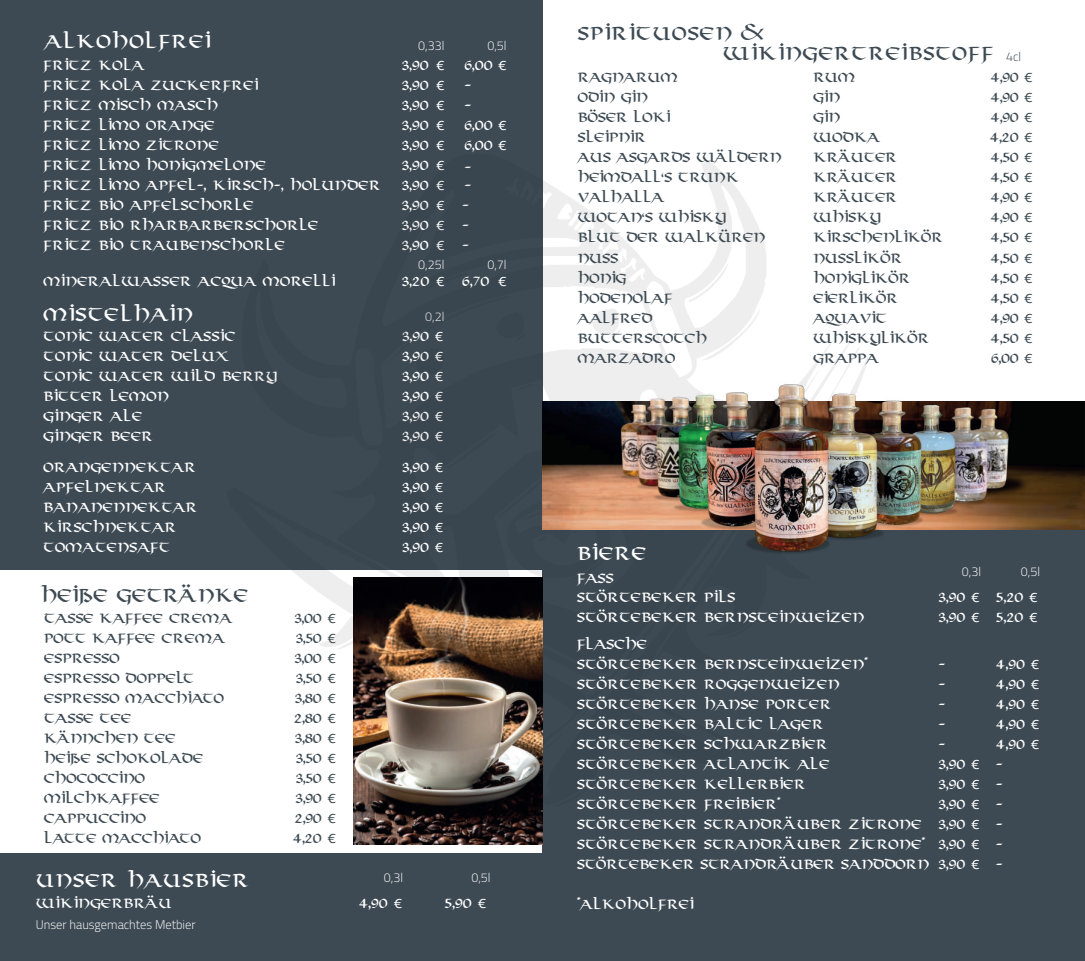
<style>
.page{position:relative;width:1085px;height:961px;background:#fff}
.page>*{position:absolute;margin:0;border:0;box-sizing:border-box;transform-origin:0 0}
.t1{font:17.5px "Viking";letter-spacing:.04em;color:#fff}
.t2{font:17.5px/20px "Viking";letter-spacing:.04em;color:#3d4a53}
.t3{font:17.5px "Viking";color:#3d4a53}
.t4{font:12.5px/20px "Viking";color:#fff}
.t5{font:12.5px "Viking";letter-spacing:-.025em;color:#3d4a53}
.t6{font:300 12.5px "Cairo";color:#fff}
.t7{font:300 12.5px "Cairo";color:#3d4a53}
.s1{font-family:"Lucida Grande"}
</style>
<div class="page">
<div style="left:0;top:0;width:542px;height:569px;background:#3d4a53"></div>
<div style="left:0;top:853px;width:542px;height:107px;background:#3d4a53"></div>
<div style="left:542px;top:517px;width:542px;height:443px;background:#3d4a53"></div>
<svg style="left:226px;top:154px;width:540px;height:652px"></svg>
<img style="left:542px;top:401px;width:542px;height:128px">
<img style="left:619px;top:329px;width:389px;height:234px">
<img style="left:353px;top:577px;width:189px;height:267px">
<h1 class="t1" style="left:44px;top:30px;width:167px">ALKOHOLFREI</h1>
<p class="t6" style="left:418px;top:35px;width:28px">0,33l</p>
<p class="t6" style="left:487px;top:35px;width:21px">0,5l</p>
<p class="t4" style="left:43px;top:55px;width:339px">FRITZ KOLA<br>FRITZ KOLA ZUCKERFREI<br>FRITZ MISCH MASCH<br>FRITZ LIMO ORANGE<br>FRITZ LIMO ZITRONE<br>FRITZ LIMO HONIGMELONE<br>FRITZ LIMO APFEL-, KIRSCH-, HOLUNDER<br>FRITZ BIO APFELSCHORLE<br>FRITZ BIO RHARBARBERSCHORLE<br>FRITZ BIO TRAUBENSCHORLE</p>
<p class="t4" style="left:401px;top:55px;width:44px;text-align:justify">3,90 <span class="s1">€ </span>3,90 <span class="s1">€ </span>3,90 <span class="s1">€ </span>3,90 <span class="s1">€ </span>3,90 <span class="s1">€ </span>3,90 <span class="s1">€ </span>3,90 <span class="s1">€ </span>3,90 <span class="s1">€ </span>3,90 <span class="s1">€ </span>3,90 <span class="s1">€</span></p>
<p class="t4" style="left:464px;top:55px;width:44px">6,00 <span class="s1">€ </span>-<br>-</p>
<p class="t4" style="left:464px;top:115px;width:44px">6,00 <span class="s1">€<br></span>6,00 <span class="s1">€</span></p>
<p class="t4" style="left:462px;top:175px;width:10px">- - - -</p>
<p class="t4" style="left:464px;top:157px;width:8px">-</p>
<p class="t6" style="left:418px;top:254px;width:28px">0,25l</p>
<p class="t6" style="left:487px;top:254px;width:21px">0,7l</p>
<p class="t4" style="left:43px;top:271px;width:293px">MINERALWASSER ACQUA MORELLI</p>
<p class="t4" style="left:401px;top:271px;width:44px">3,20 <span class="s1">€</span></p>
<p class="t4" style="left:462px;top:271px;width:46px">6,70 <span class="s1">€</span></p>
<h1 class="t1" style="left:43px;top:303px;width:151px">MISTELHAIN</h1>
<p class="t4" style="left:43px;top:326px;width:193px">TONIC WATER CLASSIC</p>
<p class="t4" style="left:402px;top:326px;width:43px">3,90 <span class="s1">€</span></p>
<p class="t4" style="left:43px;top:346px;width:188px">TONIC WATER DELUX</p>
<p class="t4" style="left:402px;top:346px;width:43px">3,90 <span class="s1">€</span></p>
<p class="t4" style="left:43px;top:366px;width:236px">TONIC WATER WILD BERRY</p>
<p class="t4" style="left:402px;top:366px;width:43px">3,90 <span class="s1">€</span></p>
<p class="t4" style="left:43px;top:386px;width:127px">BITTER LEMON</p>
<p class="t4" style="left:402px;top:386px;width:43px">3,90 <span class="s1">€</span></p>
<p class="t4" style="left:43px;top:406px;width:100px">GINGER ALE</p>
<p class="t4" style="left:402px;top:406px;width:43px">3,90 <span class="s1">€</span></p>
<p class="t4" style="left:43px;top:426px;width:111px">GINGER BEER</p>
<p class="t4" style="left:402px;top:426px;width:43px">3,90 <span class="s1">€</span></p>
<p class="t6" style="left:425px;top:307px;width:21px">0,2l</p>
<p class="t4" style="left:43px;top:457px;width:156px">ORANGENNEKTAR<br>APFELNEKTAR<br>BANANENNEKTAR<br>KIRSCHNEKTAR<br>TOMATENSAFT</p>
<p class="t4" style="left:402px;top:457px;width:43px;text-align:justify">3,90 <span class="s1">€ </span>3,90 <span class="s1">€ </span>3,90 <span class="s1">€ </span>3,90 <span class="s1">€ </span>3,90 <span class="s1">€</span></p>
<h1 class="t3" style="left:41px;top:583px;width:209px">HEIßE GETRÄNKE</h1>
<p class="t5" style="left:44px;top:609px;width:190px">TASSE KAFFEE CREMA</p>
<p class="t5" style="left:294px;top:609px;width:43px">3,00 <span class="s1">€</span></p>
<p class="t5" style="left:44px;top:629px;width:182px">POTT KAFFEE CREMA</p>
<p class="t5" style="left:296px;top:629px;width:41px">3,50 <span class="s1">€</span></p>
<p class="t5" style="left:44px;top:649px;width:77px">ESPRESSO</p>
<p class="t5" style="left:294px;top:649px;width:43px">3,00 <span class="s1">€</span></p>
<p class="t5" style="left:44px;top:669px;width:152px">ESPRESSO DOPPELT</p>
<p class="t5" style="left:296px;top:669px;width:41px">3,50 <span class="s1">€</span></p>
<p class="t5" style="left:44px;top:689px;width:182px">ESPRESSO MACCHIATO</p>
<p class="t5" style="left:295px;top:689px;width:42px">3,80 <span class="s1">€</span></p>
<p class="t5" style="left:44px;top:709px;width:89px">TASSE TEE</p>
<p class="t5" style="left:294px;top:709px;width:43px">2,80 <span class="s1">€</span></p>
<p class="t5" style="left:44px;top:729px;width:133px">KÄNNCHEN TEE</p>
<p class="t5" style="left:295px;top:729px;width:42px">3,80 <span class="s1">€</span></p>
<p class="t5" style="left:44px;top:749px;width:161px">HEIßE SCHOKOLADE</p>
<p class="t5" style="left:296px;top:749px;width:41px">3,50 <span class="s1">€</span></p>
<p class="t5" style="left:44px;top:769px;width:103px">CHOCOCCINO</p>
<p class="t5" style="left:296px;top:769px;width:41px">3,50 <span class="s1">€</span></p>
<p class="t5" style="left:44px;top:789px;width:117px">MILCHKAFFEE</p>
<p class="t5" style="left:295px;top:789px;width:42px">3,90 <span class="s1">€</span></p>
<p class="t5" style="left:44px;top:809px;width:104px">CAPPUCCINO</p>
<p class="t5" style="left:295px;top:809px;width:42px">2,90 <span class="s1">€</span></p>
<p class="t5" style="left:44px;top:829px;width:158px">LATTE MACCHIATO</p>
<p class="t5" style="left:293px;top:829px;width:44px">4,20 <span class="s1">€</span></p>
<h1 class="t1" style="left:36px;top:868px;width:214px">UNSER HAUSBIER</h1>
<p class="t4" style="left:36px;top:893px;width:137px">WIKINGERBRÄU</p>
<p class="t6" style="left:36px;top:913px;width:161px">Unser hausgemachtes Metbier</p>
<p class="t6" style="left:384px;top:867px;width:21px">0,3l</p>
<p class="t4" style="left:359px;top:893px;width:45px">4,90 <span class="s1">€</span></p>
<p class="t6" style="left:471px;top:867px;width:21px">0,5l</p>
<p class="t4" style="left:444px;top:893px;width:43px">5,90 <span class="s1">€</span></p>
<h1 class="t2" style="left:722px;top:23px;width:272px;text-indent:-145px">SPIRITUOSEN &amp;<br>WIKINGERTREIBSTOFF</h1>
<p class="t7" style="left:1005px;top:46px;width:16px">4cl</p>
<p class="t5" style="left:577px;top:69px;width:102px">RAGNARUM</p>
<p class="t5" style="left:813px;top:69px;width:43px">RUM</p>
<p class="t5" style="left:990px;top:69px;width:43px">4,90 <span class="s1">€</span></p>
<p class="t5" style="left:577px;top:89px;width:72px">ODIN GIN</p>
<p class="t5" style="left:813px;top:89px;width:28px">GIN</p>
<p class="t5" style="left:990px;top:89px;width:43px">4,90 <span class="s1">€</span></p>
<p class="t5" style="left:577px;top:109px;width:94px">BÖSER LOKI</p>
<p class="t5" style="left:813px;top:109px;width:28px">GIN</p>
<p class="t5" style="left:990px;top:109px;width:43px">4,90 <span class="s1">€</span></p>
<p class="t5" style="left:577px;top:129px;width:70px">SLEIPNIR</p>
<p class="t5" style="left:813px;top:129px;width:68px">WODKA</p>
<p class="t5" style="left:989px;top:129px;width:44px">4,20 <span class="s1">€</span></p>
<p class="t5" style="left:577px;top:149px;width:206px">AUS ASGARDS WÄLDERN</p>
<p class="t5" style="left:813px;top:149px;width:85px">KRÄUTER</p>
<p class="t5" style="left:990px;top:149px;width:43px">4,50 <span class="s1">€</span></p>
<p class="t5" style="left:577px;top:169px;width:163px">HEIMDALL‘S TRUNK</p>
<p class="t5" style="left:813px;top:169px;width:85px">KRÄUTER</p>
<p class="t5" style="left:990px;top:169px;width:43px">4,50 <span class="s1">€</span></p>
<p class="t5" style="left:577px;top:189px;width:88px">VALHALLA</p>
<p class="t5" style="left:813px;top:189px;width:85px">KRÄUTER</p>
<p class="t5" style="left:990px;top:189px;width:43px">4,90 <span class="s1">€</span></p>
<p class="t5" style="left:577px;top:209px;width:150px">WOTAN‘S WHISKY</p>
<p class="t5" style="left:813px;top:209px;width:69px">WHISKY</p>
<p class="t5" style="left:990px;top:209px;width:43px">4,90 <span class="s1">€</span></p>
<p class="t5" style="left:577px;top:229px;width:189px">BLUT DER WALKÜREN</p>
<p class="t5" style="left:813px;top:229px;width:131px">KIRSCHENLIKÖR</p>
<p class="t5" style="left:990px;top:229px;width:43px">4,50 <span class="s1">€</span></p>
<p class="t5" style="left:577px;top:249px;width:42px">NUSS</p>
<p class="t5" style="left:813px;top:249px;width:91px">NUSSLIKÖR</p>
<p class="t5" style="left:990px;top:249px;width:43px">4,50 <span class="s1">€</span></p>
<p class="t5" style="left:577px;top:269px;width:50px">HONIG</p>
<p class="t5" style="left:813px;top:269px;width:99px">HONIGLIKÖR</p>
<p class="t5" style="left:990px;top:269px;width:43px">4,50 <span class="s1">€</span></p>
<p class="t5" style="left:577px;top:289px;width:97px">HODENOLAF</p>
<p class="t5" style="left:813px;top:289px;width:86px">EIERLIKÖR</p>
<p class="t5" style="left:990px;top:289px;width:43px">4,50 <span class="s1">€</span></p>
<p class="t5" style="left:577px;top:309px;width:77px">AALFRED</p>
<p class="t5" style="left:813px;top:309px;width:75px">AQUAVIT</p>
<p class="t5" style="left:990px;top:309px;width:43px">4,90 <span class="s1">€</span></p>
<p class="t5" style="left:577px;top:329px;width:131px">BUTTERSCOTCH</p>
<p class="t5" style="left:813px;top:329px;width:118px">WHISKYLIKÖR</p>
<p class="t5" style="left:990px;top:329px;width:43px">4,50 <span class="s1">€</span></p>
<p class="t5" style="left:577px;top:349px;width:99px">MARZADRO</p>
<p class="t5" style="left:813px;top:349px;width:67px">GRAPPA</p>
<p class="t5" style="left:991px;top:349px;width:43px">6,00 <span class="s1">€</span></p>
<h1 class="t1" style="left:576px;top:542px;width:71px">BIERE</h1>
<p class="t4" style="left:576px;top:568px;width:39px">FASS</p>
<p class="t4" style="left:576px;top:587px;width:289px">STÖRTEBEKER PILS<br>STÖRTEBEKER BERNSTEINWEIZEN</p>
<p class="t4" style="left:576px;top:633px;width:354px">FLASCHE<br>STÖRTEBEKER BERNSTEINWEIZEN*<br>STÖRTEBEKER ROGGENWEIZEN<br>STÖRTEBEKER HANSE PORTER<br>STÖRTEBEKER BALTIC LAGER<br>STÖRTEBEKER SCHWARZBIER<br>STÖRTEBEKER ATLANTIK ALE<br>STÖRTEBEKER KELLERBIER<br>STÖRTEBEKER FREIBIER*<br>STÖRTEBEKER STRANDRÄUBER ZITRONE<br>STÖRTEBEKER STRANDRÄUBER ZITRONE*<br>STÖRTEBEKER STRANDRÄUBER SANDDORN</p>
<p class="t4" style="left:576px;top:893px;width:118px">*ALKOHOLFREI</p>
<p class="t6" style="left:961px;top:561px;width:21px">0,3l</p>
<p class="t4" style="left:938px;top:587px;width:43px">3,90 <span class="s1">€<br></span>3,90 <span class="s1">€</span></p>
<p class="t4" style="left:938px;top:653px;width:43px">-<br>-<br>-<br>-<br>-<br>3,90 <span class="s1">€<br></span>3,90 <span class="s1">€<br></span>3,90 <span class="s1">€<br></span>3,90 <span class="s1">€<br></span>3,90 <span class="s1">€<br></span>3,90 <span class="s1">€</span></p>
<p class="t6" style="left:1020px;top:561px;width:21px">0,5l</p>
<p class="t4" style="left:995px;top:587px;width:43px">5,20 <span class="s1">€<br></span>5,20 <span class="s1">€</span></p>
<p class="t4" style="left:995px;top:653px;width:45px">4,90 <span class="s1">€<br></span>4,90 <span class="s1">€<br></span>4,90 <span class="s1">€<br></span>4,90 <span class="s1">€<br></span>4,90 <span class="s1">€ </span>-<br>-<br>-<br>-<br>-<br>-</p>
</div>
